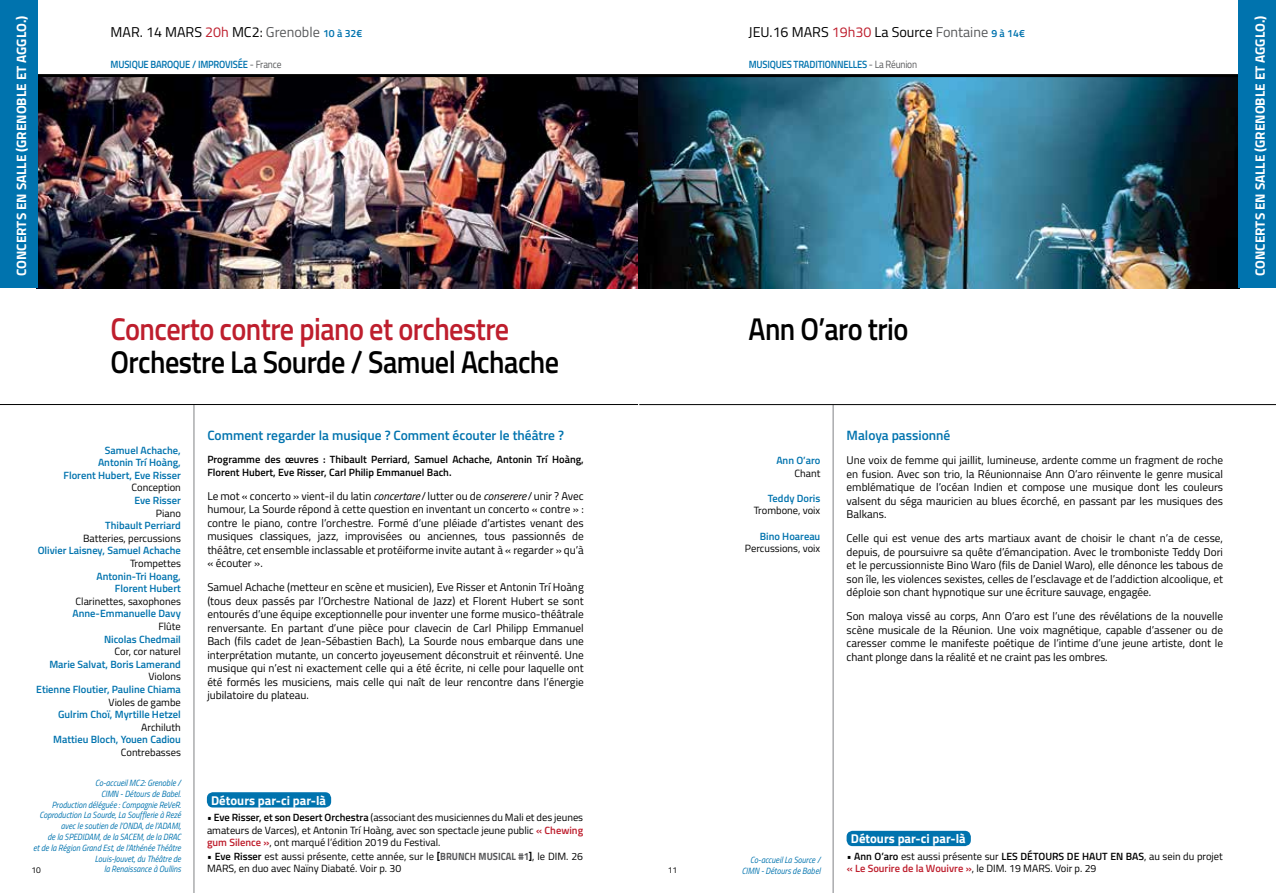
<style>
.page{position:relative;width:1276px;height:893px;background:#fff}
.page>*{position:absolute;margin:0;border:0;box-sizing:border-box;transform-origin:0 0}
.t1{font:600 31.5px "Titillium Web";letter-spacing:-.02em;color:#000;scale:.9 1}
.t2{font:600 31.5px "Titillium Web";letter-spacing:-.02em;color:#be1e2d;scale:.9 1}
.t3{font:14.25px "Titillium Web";color:#000}
.t4{font:700 13.5px "Titillium Web";color:#fff}
.t5{font:600 13.5px "Titillium Web";color:#0073ae}
.t6{font:700 12.75px "Titillium Web";color:#fff}
.t7{font:11.25px/13.5px "Titillium Web";color:#000;text-align:justify}
.t8{font:10.5px/12.6px "Titillium Web";color:#000}
.t9{font:600 10.5px/12.6px "Titillium Web";color:#0073ae;text-align:right}
.t10{font:600 10.5px/12.6px "Titillium Web";color:#000}
.t11{font:600 10.5px "Titillium Web";letter-spacing:-.02em;color:#0073ae;scale:.9 1}
.t12{font:italic 9px/10.8px "Titillium Web";color:#0073ae;text-align:right;scale:.9 1}
.t13{font:8.4px "Titillium Web";color:#000}
.s1{color:#be1e2d}
.s2{color:#58595b}
.s3{font-weight:600;font-size:10.5px;color:#0073ae}
.s4{font-weight:400;color:#58595b}
.s5{font-style:italic}
.s6{font-weight:600}
.s7{font-weight:600;color:#be1e2d}
.s8{font-weight:700}
.s9{font-weight:700;color:#58595b}
</style>
<div class="page">
<img style="left:37px;top:77px;width:1201px;height:211px">
<hr style="left:833px;top:405px;width:1px;height:488px;background:#808285">
<hr style="left:0;top:74px;width:1276px;height:3px;background:#000">
<hr style="left:194px;top:404px;width:1px;height:489px;background:#808285">
<div style="left:1238px;top:0;width:38px;height:288px;background:#0073ae"></div>
<div style="left:0;top:0;width:37px;height:288px;background:#0073ae"></div>
<hr style="left:639px;top:404px;width:637px;height:1px;background:#000">
<hr style="left:0;top:404px;width:638px;height:1px;background:#000">
<div style="left:207px;top:792px;width:124px;height:15px;background:#0073ae;border-radius:6px"></div>
<div style="left:846px;top:831px;width:125px;height:15px;background:#0073ae;border-radius:6px"></div>
<p class="t4" style="left:11px;top:276px;width:262px;rotate:-90deg">CONCERTS EN SALLE (GRENOBLE ET AGGLO.)</p>
<p class="t4" style="left:1250px;top:276px;width:262px;rotate:-90deg">CONCERTS EN SALLE (GRENOBLE ET AGGLO.)</p>
<p class="t3" style="left:111px;top:22px;width:253px">MAR. 14 MARS <span class="s1">20h</span> MC2: <span class="s2">Grenoble</span> <span class="s3">10 à 32€</span></p>
<p class="t3" style="left:748px;top:22px;width:278px">JEU.16 MARS <span class="s1">19h30</span> La Source <span class="s2">Fontaine</span> <span class="s3">9 à 14€</span></p>
<p class="t11" style="left:111px;top:56px;width:191px">MUSIQUE BAROQUE / IMPROVISÉE <span class="s4">- France</span></p>
<p class="t11" style="left:748px;top:56px;width:189px">MUSIQUES TRADITIONNELLES <span class="s4">- La Réunion</span></p>
<h1 class="t2" style="left:111px;top:305px;width:444px">Concerto contre piano et orchestre</h1>
<h1 class="t1" style="left:111px;top:338px;width:500px">Orchestre La Sourde / Samuel Achache</h1>
<h1 class="t1" style="left:748px;top:305px;width:179px">Ann O’aro trio</h1>
<p class="t5" style="left:207px;top:425px;width:358px">Comment regarder la musique ? Comment écouter le théâtre ?</p>
<p class="t10" style="left:207px;top:452px;width:378px">Programme des œuvres : Thibault Perriard, Samuel Achache, Antonin Trí Hoàng,<br>Florent Hubert, Eve Risser, Carl Philip Emmanuel Bach.</p>
<p class="t7" style="left:207px;top:489px;width:378px">Le mot « concerto » vient-il du latin <span class="s5">concertare</span> / lutter ou de <span class="s5">conserere</span> /unir ? Avec humour, La Sourde répond à cette question en inventant un concerto « contre » : contre le piano, contre l’orchestre. Formé d’une pléiade d’artistes venant des musiques classiques, jazz, improvisées ou anciennes, tous passionnés de théâtre, cet ensemble inclassable et protéiforme invite autant à « regarder » qu’à « écouter ».</p>
<p class="t7" style="left:207px;top:580px;width:378px">Samuel Achache (metteur en scène et musicien), Eve Risser et Antonin Trí Hoàng (tous deux passés par l’Orchestre National de Jazz) et Florent Hubert se sont entourés d’une équipe exceptionnelle pour inventer une forme musico-théâtrale renversante. En partant d’une pièce pour clavecin de Carl Philipp Emmanuel Bach (fils cadet de Jean-Sébastien Bach), La Sourde nous embarque dans une interprétation mutante, un concerto joyeusement déconstruit et réinventé. Une musique qui n’est ni exactement celle qui a été écrite, ni celle pour laquelle ont été formés les musiciens, mais celle qui naît de leur rencontre dans l’énergie jubilatoire du plateau.</p>
<p class="t5" style="left:846px;top:425px;width:105px">Maloya passionné</p>
<p class="t7" style="left:846px;top:453px;width:378px">Une voix de femme qui jaillit, lumineuse, ardente comme un fragment de roche en fusion. Avec son trio, la Réunionnaise Ann O’aro réinvente le genre musical emblématique de l’océan Indien et compose une musique dont les couleurs valsent du séga mauricien au blues écorché, en passant par les musiques des Balkans.</p>
<p class="t7" style="left:846px;top:531px;width:378px">Celle qui est venue des arts martiaux avant de choisir le chant n’a de cesse, depuis, de poursuivre sa quête d’émancipation. Avec le tromboniste Teddy Dori et le percussionniste Bino Waro (fils de Daniel Waro), elle dénonce les tabous de son île, les violences sexistes, celles de l’esclavage et de l’addiction alcoolique, et déploie son chant hypnotique sur une écriture sauvage, engagée.</p>
<p class="t7" style="left:846px;top:609px;width:378px">Son maloya vissé au corps, Ann O’aro est l’une des révélations de la nouvelle scène musicale de la Réunion. Une voix magnétique, capable d’assener ou de caresser comme le manifeste poétique de l’intime d’une jeune artiste, dont le chant plonge dans la réalité et ne craint pas les ombres.</p>
<p class="t9" style="left:64px;top:443px;width:119px">Samuel Achache,<br>Antonin Trí Hoàng,<br>Florent Hubert, Eve Risser</p>
<p class="t8" style="left:132px;top:481px;width:51px">Conception</p>
<p class="t9" style="left:134px;top:493px;width:48px">Eve Risser</p>
<p class="t8" style="left:156px;top:506px;width:26px">Piano</p>
<p class="t9" style="left:105px;top:519px;width:77px">Thibault Perriard</p>
<p class="t8" style="left:83px;top:531px;width:99px">Batteries, percussions</p>
<p class="t9" style="left:38px;top:544px;width:145px">Olivier Laisney, Samuel Achache</p>
<p class="t8" style="left:130px;top:556px;width:52px">Trompettes</p>
<p class="t9" style="left:96px;top:569px;width:86px">Antonin-Tri Hoang,<br>Florent Hubert</p>
<p class="t8" style="left:76px;top:594px;width:107px">Clarinettes, saxophones</p>
<p class="t9" style="left:73px;top:607px;width:110px">Anne-Emmanuelle Davy</p>
<p class="t8" style="left:158px;top:619px;width:24px">Flûte</p>
<p class="t9" style="left:104px;top:632px;width:78px">Nicolas Chedmail</p>
<p class="t8" style="left:115px;top:645px;width:68px">Cor, cor naturel</p>
<p class="t9" style="left:49px;top:657px;width:133px">Marie Salvat, Boris Lamerand</p>
<p class="t8" style="left:148px;top:670px;width:34px">Violons</p>
<p class="t9" style="left:36px;top:682px;width:146px">Etienne Floutier, Pauline Chiama</p>
<p class="t8" style="left:109px;top:695px;width:74px">Violes de gambe</p>
<p class="t9" style="left:58px;top:708px;width:124px">Gulrim Choï, Myrtille Hetzel</p>
<p class="t8" style="left:141px;top:720px;width:41px">Archiluth</p>
<p class="t9" style="left:53px;top:733px;width:129px">Mattieu Bloch, Youen Cadiou</p>
<p class="t8" style="left:121px;top:745px;width:62px">Contrebasses</p>
<p class="t12" style="left:33px;top:777px;width:166px">Co-accueil MC2: Grenoble /<br>CIMN - Détours de Babel.<br>Production déléguée : Compagnie ReVeR.<br>Coproduction La Sourde, La Soufflerie à Rezé avec le soutien de l’ONDA, de l’ADAMI,<br>de la SPEDIDAM, de la SACEM, de la DRAC<br>et de la Région Grand Est, de l’Athénée Théâtre Louis-Jouvet, du Théâtre de<br>la Renaissance à Oullins</p>
<p class="t9" style="left:776px;top:453px;width:45px">Ann O’aro</p>
<p class="t8" style="left:794px;top:466px;width:27px">Chant</p>
<p class="t9" style="left:768px;top:491px;width:54px">Teddy Doris</p>
<p class="t8" style="left:753px;top:504px;width:68px">Trombone, voix</p>
<p class="t9" style="left:760px;top:529px;width:62px">Bino Hoareau</p>
<p class="t8" style="left:745px;top:542px;width:77px">Percussions, voix</p>
<p class="t6" style="left:211px;top:790px;width:116px">Détours par-ci par-là</p>
<p class="t8" style="left:207px;top:810px;width:378px;text-align:justify"><span class="s6">• Eve Risser, et son Desert Orchestra</span> (associant des musiciennes du Mali et des jeunes amateurs de Varces), et Antonin Trí Hoàng, avec son spectacle jeune public <span class="s7">« Chewing gum Silence »</span>, ont marqué l’édition 2019 du Festival.</p>
<p class="t8" style="left:207px;top:849px;width:378px"><span class="s6">• Eve Risser</span> est aussi présente, cette année, sur le <span class="s8">[</span><span class="s9">BRUNCH MUSICAL #1</span><span class="s8">]</span>, le DIM. 26<br>MARS, en duo avec Naïny Diabaté. Voir p. 30</p>
<p class="t8" style="left:846px;top:849px;width:378px"><span class="s6">• Ann O’aro</span> est aussi présente sur <span class="s6">LES DÉTOURS DE HAUT EN BAS</span>, au sein du projet <span class="s7">« Le Sourire de la Wouivre »</span>, le DIM. 19 MARS. Voir p. 29</p>
<p class="t6" style="left:851px;top:829px;width:116px">Détours par-ci par-là</p>
<p class="t13" style="left:32px;top:863px;width:11px">10</p>
<p class="t12" style="left:742px;top:854px;width:89px">Co-accueil La Source /<br>CIMN - Détours de Babel</p>
<p class="t13" style="left:668px;top:863px;width:11px">11</p>
</div>
